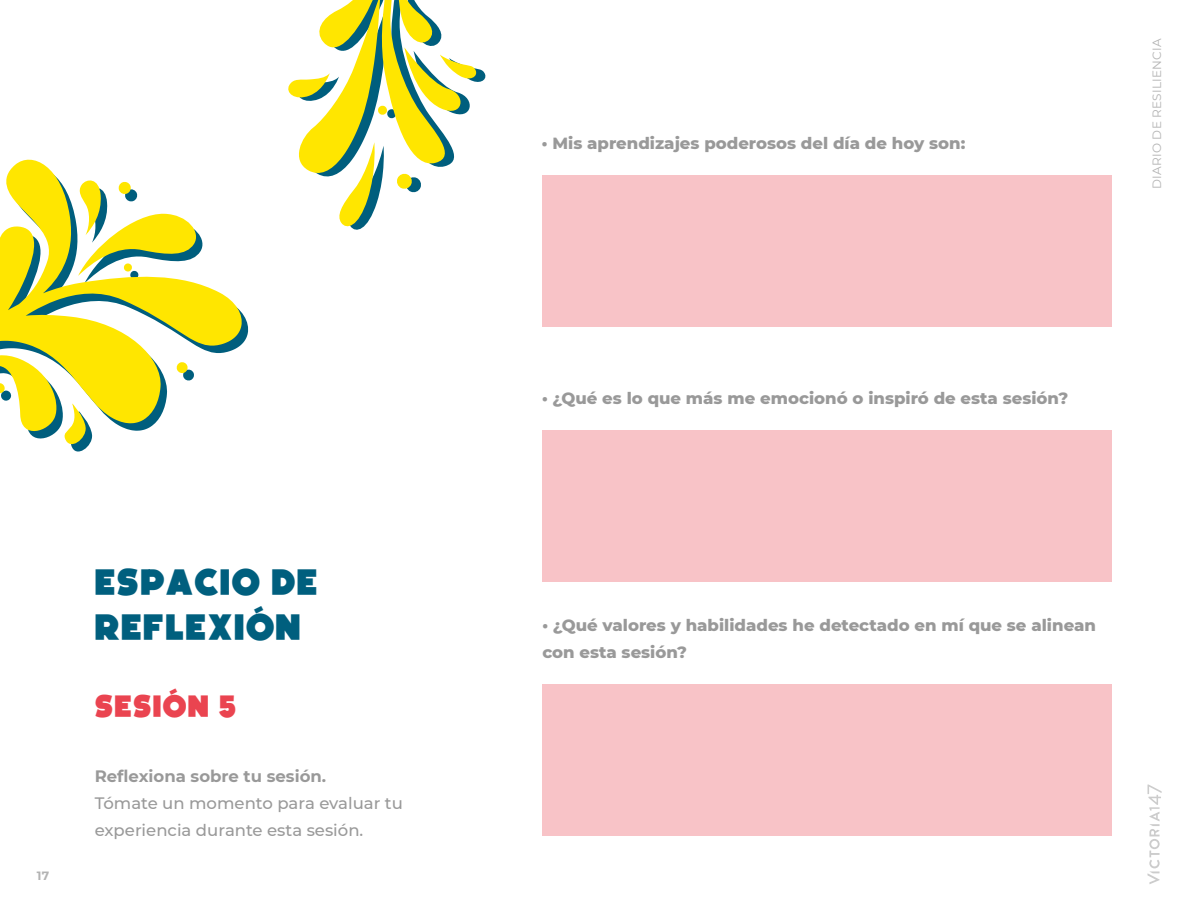
<style>
.page{position:relative;width:1188px;height:918px;background:#fff}
.page>*{position:absolute;margin:0;border:0;box-sizing:border-box;transform-origin:0 0}
.t1{font:37.5px/45px "Boldfinger";letter-spacing:.03em;color:#005f7e}
.t2{font:31.5px "Boldfinger";letter-spacing:.03em;color:#ea4450}
.t3{font:800 16.5px/27px "Montserrat";color:#999}
.t4{font:500 16.5px/27px "Montserrat";color:#999}
.t5{font:700 16.5px "Montserrat";color:#999}
.t6{font:12px "Montserrat";letter-spacing:.02em;color:#b3b3b3}
.t7{font:700 12px "Montserrat";color:#b3b3b3}
.s1{font-weight:900}
</style>
<div class="page">
<svg style="left:1147px;top:785px;width:15px;height:99px"></svg>
<div style="left:542px;top:176px;width:570px;height:151px;background:#f8c3c7"></div>
<div style="left:542px;top:430px;width:570px;height:151px;background:#f8c3c7"></div>
<div style="left:542px;top:684px;width:570px;height:152px;background:#f8c3c7"></div>
<svg style="left:115px;top:316px;width:134px;height:115px"></svg>
<svg style="left:0;top:159px;width:244px;height:264px"></svg>
<svg style="left:176px;top:361px;width:19px;height:20px"></svg>
<svg style="left:0;top:346px;width:93px;height:106px"></svg>
<svg style="left:77px;top:177px;width:131px;height:106px"></svg>
<svg style="left:288px;top:0;width:198px;height:230px"></svg>
<p class="t7" style="left:37px;top:867px;width:14px">17</p>
<h1 class="t1" style="left:95px;top:559px;width:225px">ESPACIO DE<br>REFLEXIÓN</h1>
<h2 class="t2" style="left:95px;top:688px;width:143px">SESIÓN 5</h2>
<p class="t5" style="left:95px;top:764px;width:233px">Reflexiona sobre tu sesión.</p>
<p class="t4" style="left:95px;top:789px;width:310px">Tómate un momento para evaluar tu experiencia durante esta sesión.</p>
<p class="t3" style="left:542px;top:129px;width:425px"><span class="s1">·</span> Mis aprendizajes poderosos del día de hoy son:</p>
<p class="t3" style="left:542px;top:383px;width:528px"><span class="s1">·</span> ¿Qué es lo que más me emocionó o inspiró de esta sesión?</p>
<p class="t6" style="left:1149px;top:189px;width:152px;rotate:-90deg">DIARIO DE RESILIENCIA</p>
<p class="t3" style="left:542px;top:611px;width:555px"><span class="s1">·</span> ¿Qué valores y habilidades he detectado en mí que se alinean con esta sesión?</p>
</div>
